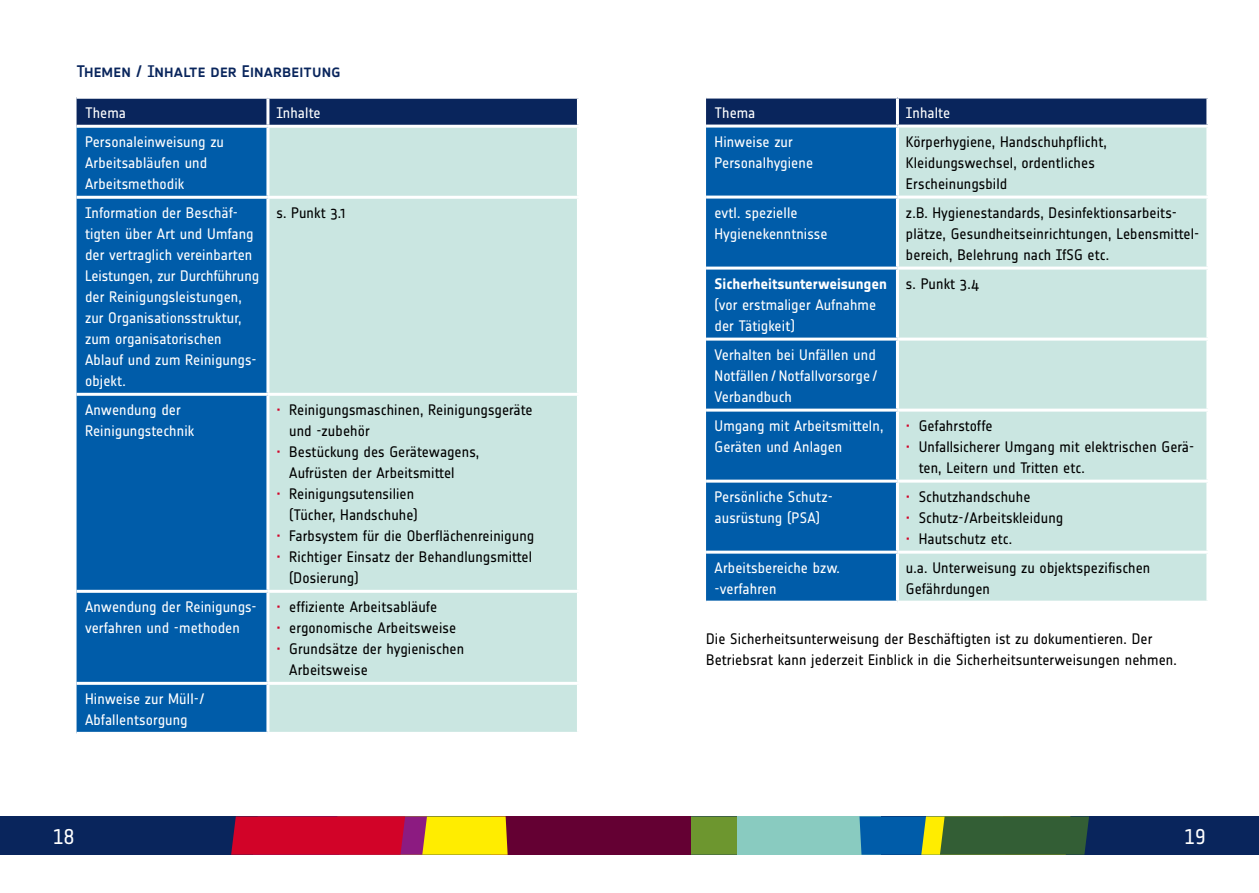
<style>
.page{position:relative;width:1259px;height:893px;background:#fff}
.page>*{position:absolute;margin:0;border:0;box-sizing:border-box;transform-origin:0 0}
.t1{font:21px "Notes Soft Regular Tf";color:#fff}
.t2{font:16.5px "Notes Soft Medium Caps";letter-spacing:.005em;color:#09255c}
.t3{font:15px/21px "Notes Soft";letter-spacing:.005em;color:#000}
.t4{font:15px/21px "Notes Soft";letter-spacing:.005em;color:#fff}
.t5{font:15px/21px "Notes Soft Regular Tf";letter-spacing:.005em;color:#000}
.t6{font:700 15px "Notes Soft";letter-spacing:-.005em;color:#fff}
.s1{color:#d20328}
</style>
<div class="page">
<div style="left:0;top:816px;width:1259px;height:39px;background:#09255c"></div>
<div style="left:491px;top:816px;width:200px;height:39px;background:#640033"></div>
<svg style="left:231px;top:816px;width:276px;height:39px;background:#d54a24"></svg>
<svg style="left:691px;top:816px;width:398px;height:39px;background:#558c6f"></svg>
<div style="left:706px;top:99px;width:500px;height:26px;background:#09255c"></div>
<div style="left:706px;top:128px;width:190px;height:473px;background:#005ca9"></div>
<div style="left:899px;top:128px;width:307px;height:473px;background:#cae6e1"></div>
<hr style="left:896px;top:99px;width:3px;height:26px;background:#fff">
<hr style="left:706px;top:196px;width:191px;height:3px;background:#fff">
<hr style="left:897px;top:196px;width:312px;height:3px;background:#fff">
<hr style="left:706px;top:267px;width:191px;height:3px;background:#fff">
<hr style="left:897px;top:267px;width:312px;height:3px;background:#fff">
<hr style="left:706px;top:338px;width:191px;height:3px;background:#fff">
<hr style="left:897px;top:338px;width:312px;height:3px;background:#fff">
<hr style="left:706px;top:480px;width:191px;height:3px;background:#fff">
<hr style="left:897px;top:480px;width:312px;height:3px;background:#fff">
<hr style="left:706px;top:551px;width:191px;height:3px;background:#fff">
<hr style="left:897px;top:551px;width:312px;height:3px;background:#fff">
<hr style="left:706px;top:409px;width:191px;height:3px;background:#fff">
<hr style="left:897px;top:409px;width:312px;height:3px;background:#fff">
<div style="left:77px;top:99px;width:500px;height:26px;background:#09255c"></div>
<div style="left:77px;top:128px;width:189px;height:604px;background:#005ca9"></div>
<div style="left:269px;top:128px;width:308px;height:604px;background:#cae6e1"></div>
<hr style="left:266px;top:99px;width:3px;height:26px;background:#fff">
<hr style="left:77px;top:590px;width:191px;height:3px;background:#fff">
<hr style="left:268px;top:590px;width:312px;height:3px;background:#fff">
<hr style="left:77px;top:682px;width:191px;height:3px;background:#fff">
<hr style="left:268px;top:682px;width:312px;height:3px;background:#fff">
<hr style="left:77px;top:393px;width:191px;height:3px;background:#fff">
<hr style="left:268px;top:393px;width:312px;height:3px;background:#fff">
<hr style="left:77px;top:196px;width:191px;height:3px;background:#fff">
<hr style="left:268px;top:196px;width:312px;height:3px;background:#fff">
<p class="t2" style="left:77px;top:62px;width:266px">Themen / Inhalte der Einarbeitung</p>
<p class="t4" style="left:85px;top:102px;width:42px">Thema</p>
<p class="t4" style="left:276px;top:102px;width:46px">Inhalte</p>
<p class="t4" style="left:85px;top:131px;width:140px">Personaleinweisung zu<br>Arbeitsabläufen und<br>Arbeitsmethodik</p>
<p class="t4" style="left:85px;top:202px;width:175px">Information der Beschäf&shy;tigten über Art und Umfang der vertraglich vereinbarten<br>Leistungen, zur Durchführung der Reinigungsleistungen, zur Organisationsstruktur, zum organisatorischen<br>Ablauf und zum Reinigungs&shy;objekt.</p>
<p class="t3" style="left:276px;top:202px;width:70px">s. Punkt 3.1</p>
<p class="t4" style="left:85px;top:399px;width:111px">Anwendung der<br>Reinigungstechnik</p>
<p class="t3" style="left:289px;top:399px;width:245px;text-indent:-13px"><span class="s1">•</span> Reinigungsmaschinen, Reinigungsgeräte und -zubehör</p>
<p class="t3" style="left:289px;top:441px;width:191px;text-indent:-13px"><span class="s1">•</span> Bestückung des Gerätewagens,<br>Aufrüsten der Arbeitsmittel</p>
<p class="t3" style="left:276px;top:483px;width:143px;text-align:right"><span class="s1">•</span> Reinigungsutensilien (Tücher, Handschuhe)</p>
<p class="t3" style="left:276px;top:525px;width:259px"><span class="s1">•</span> Farbsystem für die Oberflächenreinigung</p>
<p class="t3" style="left:289px;top:546px;width:244px;text-indent:-13px"><span class="s1">•</span> Richtiger Einsatz der Behandlungsmittel (Dosierung)</p>
<p class="t4" style="left:85px;top:596px;width:173px">Anwendung der Reinigungs&shy;verfahren und -methoden</p>
<p class="t3" style="left:276px;top:596px;width:162px"><span class="s1">•</span> effiziente Arbeitsabläufe</p>
<p class="t3" style="left:276px;top:617px;width:181px"><span class="s1">•</span> ergonomische Arbeitsweise</p>
<p class="t3" style="left:289px;top:638px;width:176px;text-indent:-13px"><span class="s1">•</span> Grundsätze der hygienischen<br>Arbeitsweise</p>
<p class="t4" style="left:85px;top:688px;width:121px">Hinweise zur Müll-/<br>Abfallentsorgung</p>
<p class="t4" style="left:714px;top:102px;width:42px">Thema</p>
<p class="t4" style="left:906px;top:102px;width:46px">Inhalte</p>
<p class="t4" style="left:714px;top:131px;width:100px">Hinweise zur<br>Personalhygiene</p>
<p class="t3" style="left:906px;top:131px;width:202px">Körperhygiene, Handschuhpflicht,<br>Kleidungswechsel, ordentliches<br>Erscheinungsbild</p>
<p class="t4" style="left:714px;top:202px;width:115px">evtl. spezielle<br>Hygienekenntnisse</p>
<p class="t3" style="left:906px;top:202px;width:295px">z.B. Hygienestandards, Desinfektionsarbeits&shy;plätze, Gesundheitseinrichtungen, Lebensmittel&shy;bereich, Belehrung nach IfSG etc.</p>
<p class="t6" style="left:714px;top:275px;width:174px">Sicherheitsunterweisungen</p>
<p class="t4" style="left:714px;top:294px;width:163px">(vor erstmaliger Aufnahme der Tätigkeit)</p>
<p class="t3" style="left:906px;top:273px;width:75px">s. Punkt 3.4</p>
<p class="t4" style="left:714px;top:344px;width:165px">Verhalten bei Unfällen und<br>Notfällen / Notfallvorsorge /<br>Verbandbuch</p>
<p class="t4" style="left:714px;top:415px;width:170px">Umgang mit Arbeitsmitteln,<br>Geräten und Anlagen</p>
<p class="t3" style="left:906px;top:415px;width:88px"><span class="s1">•</span> Gefahrstoffe</p>
<p class="t3" style="left:918px;top:436px;width:277px;text-indent:-13px"><span class="s1">•</span> Unfallsicherer Umgang mit elektrischen Gerä&shy;ten, Leitern und Tritten etc.</p>
<p class="t4" style="left:714px;top:486px;width:117px">Persönliche Schutz-- ausrüstung (PSA)</p>
<p class="t3" style="left:906px;top:486px;width:126px"><span class="s1">•</span> Schutzhandschuhe</p>
<p class="t3" style="left:906px;top:507px;width:159px"><span class="s1">•</span> Schutz-/Arbeitskleidung</p>
<p class="t3" style="left:906px;top:528px;width:108px"><span class="s1">•</span> Hautschutz etc.</p>
<p class="t4" style="left:714px;top:557px;width:127px">Arbeitsbereiche bzw. -verfahren</p>
<p class="t3" style="left:906px;top:557px;width:246px">u.a. Unterweisung zu objektspezifischen<br>Gefährdungen</p>
<p class="t5" style="left:706px;top:628px;width:472px">Die Sicherheitsunterweisung der Beschäftigten ist zu dokumentieren. Der<br>Betriebsrat kann jederzeit Einblick in die Sicherheitsunterweisungen nehmen.</p>
<h1 class="t1" style="left:53px;top:825px;width:23px">18</h1>
<h1 class="t1" style="left:1184px;top:825px;width:23px">19</h1>
</div>
